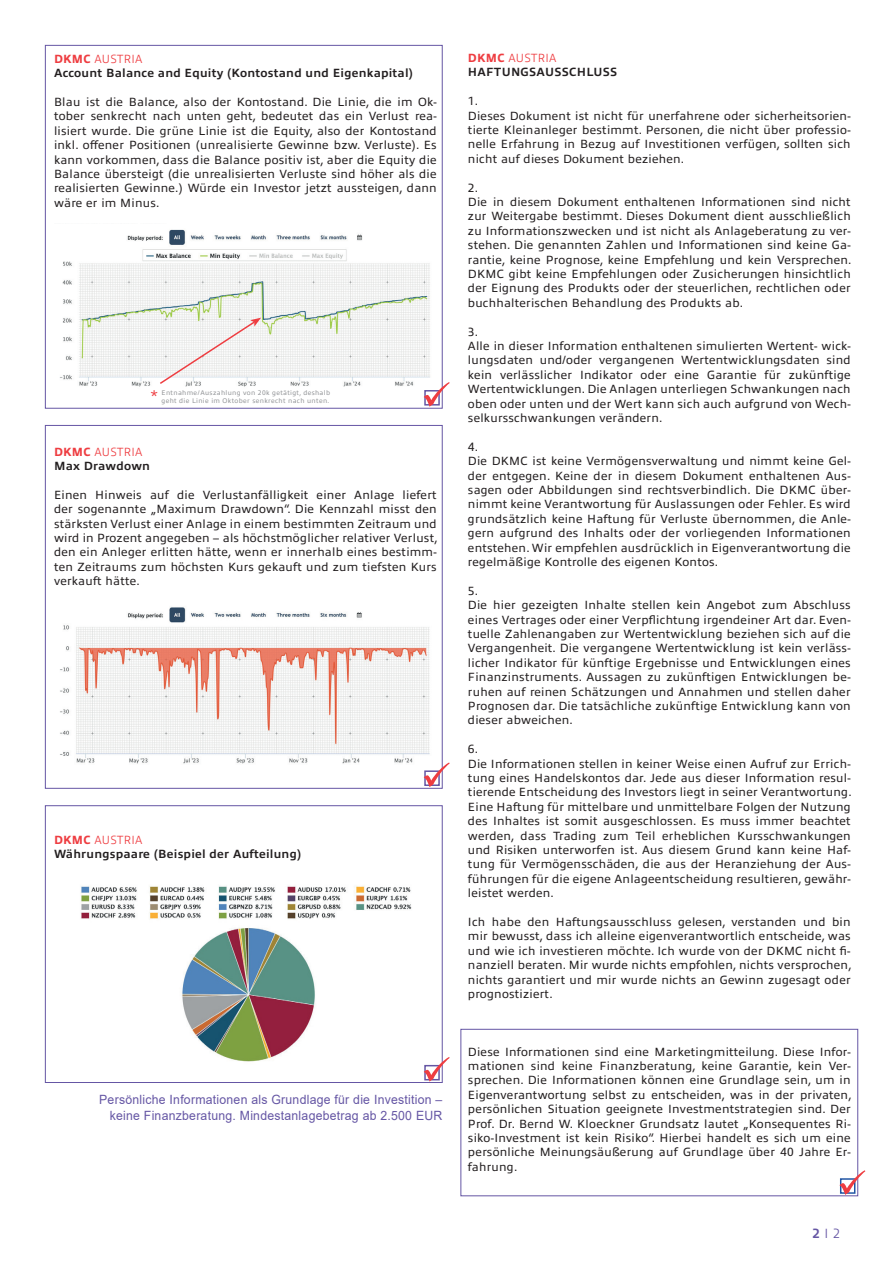
<style>
.page{position:relative;width:893px;height:1263px;background:#fff}
.page>*{position:absolute;margin:0;border:0;box-sizing:border-box;transform-origin:0 0}
.t1{font:15px "Allumi Std";color:#ee3d41}
.t2{font:300 13.5px "Allumi Std";color:#6556a4;scale:.96 1}
.t3{font:12.75px/15.3px "Arial";letter-spacing:.02em;color:#6556a4;text-align:right;scale:.96 1}
.t4{font:12px/14.4px "Allumi Std";letter-spacing:.02em;color:#231f20}
.t5{font:700 12px/14.4px "Allumi Std";letter-spacing:.02em;color:#231f20}
.t6{font:6.75px/8.1px "Allumi Std";letter-spacing:.05em;color:#939598}
.s1{font-weight:800;color:#ee3d41}
.s2{font-weight:300;color:#ee3d41}
.s3{font-weight:700}
</style>
<div class="page">
<img style="left:60px;top:229px;width:370px;height:158px">
<img style="left:60px;top:607px;width:370px;height:157px">
<img style="left:81px;top:886px;width:331px;height:176px">
<svg style="left:158px;top:318px;width:103px;height:67px"></svg>
<div style="left:45px;top:425px;width:397px;height:363px;border:1px solid #6556a4"></div>
<div style="left:45px;top:45px;width:397px;height:363px;border:1px solid #6556a4"></div>
<div style="left:45px;top:805px;width:397px;height:278px;border:1px solid #6556a4"></div>
<svg style="left:424px;top:1057px;width:26px;height:24px"></svg>
<svg style="left:424px;top:762px;width:26px;height:25px"></svg>
<svg style="left:424px;top:382px;width:26px;height:25px"></svg>
<div style="left:461px;top:1029px;width:397px;height:167px;border:1px solid #6556a4"></div>
<svg style="left:839px;top:1170px;width:26px;height:25px"></svg>
<p class="t5" style="left:54px;top:52px;width:361px"><span class="s1">DKMC</span> <span class="s2">AUSTRIA<br></span>Account Balance and Equity (Kontostand und Eigenkapital)</p>
<p class="t4" style="left:54px;top:95px;width:384px;text-align:justify">Blau ist die Balance, also der Kontostand. Die Linie, die im Ok&shy;tober senkrecht nach unten geht, bedeutet das ein Verlust rea&shy;lisiert wurde. Die grüne Linie ist die Equity, also der Kontostand inkl. offener Positionen (unrealisierte Gewinne bzw. Verluste). Es kann vorkommen, dass die Balance positiv ist, aber die Equity die Balance übersteigt (die unrealisierten Verluste sind höher als die realisierten Gewinne.) Würde ein Investor jetzt aussteigen, dann wäre er im Minus.</p>
<p class="t6" style="left:162px;top:389px;width:170px">Entnahme/Auszahlung von 20k getätigt, deshalb geht die Linie im Oktober senkrecht nach unten.</p>
<p class="t1" style="left:151px;top:388px;width:9px">*</p>
<p class="t5" style="left:54px;top:444px;width:98px"><span class="s1">DKMC</span> <span class="s2">AUSTRIA<br></span>Max Drawdown</p>
<p class="t4" style="left:54px;top:488px;width:385px;text-align:justify">Einen Hinweis auf die Verlustanfälligkeit einer Anlage liefert der sogenannte „Maximum Drawdown“. Die Kennzahl misst den stärksten Verlust einer Anlage in einem bestimmten Zeitraum und wird in Prozent angegeben – als höchstmöglicher relativer Verlust, den ein Anleger erlitten hätte, wenn er innerhalb eines bestimm&shy;ten Zeitraums zum höchsten Kurs gekauft und zum tiefsten Kurs verkauft hätte.</p>
<p class="t5" style="left:54px;top:833px;width:249px"><span class="s1">DKMC</span> <span class="s2">AUSTRIA<br></span>Währungspaare (Beispiel der Aufteilung)</p>
<p class="t3" style="left:99px;top:1092px;width:359px">Persönliche Informationen als Grundlage für die Investition – keine Finanzberatung. Mindestanlagebetrag ab 2.500 EUR</p>
<p class="t5" style="left:468px;top:51px;width:151px"><span class="s1">DKMC</span> <span class="s2">AUSTRIA<br></span>HAFTUNGSAUSSCHLUSS</p>
<p class="t4" style="left:468px;top:94px;width:384px">1.<br>Dieses Dokument ist nicht für unerfahrene oder sicherheitsorien&shy;tierte Kleinanleger bestimmt. Personen, die nicht über professio&shy;nelle Erfahrung in Bezug auf Investitionen verfügen, sollten sich nicht auf dieses Dokument beziehen.</p>
<p class="t4" style="left:468px;top:180px;width:385px">2.<br>Die in diesem Dokument enthaltenen Informationen sind nicht zur Weitergabe bestimmt. Dieses Dokument dient ausschließlich zu Informationszwecken und ist nicht als Anlageberatung zu ver&shy;stehen. Die genannten Zahlen und Informationen sind keine Ga&shy;rantie, keine Prognose, keine Empfehlung und kein Versprechen.<br>DKMC gibt keine Empfehlungen oder Zusicherungen hinsichtlich der Eignung des Produkts oder der steuerlichen, rechtlichen oder buchhalterischen Behandlung des Produkts ab.</p>
<p class="t4" style="left:468px;top:324px;width:384px">3.<br>Alle in dieser Information enthaltenen simulierten Wertent- wick&shy;lungsdaten und/oder vergangenen Wertentwicklungsdaten sind kein verlässlicher Indikator oder eine Garantie fü r zukü nftige Wertentwicklungen. Die Anlagen unterliegen Schwankungen nach oben oder unten und der Wert kann sich auch aufgrund von Wech&shy;selkursschwankungen verä ndern.</p>
<p class="t4" style="left:468px;top:440px;width:384px">4.<br>Die DKMC ist keine Vermögensverwaltung und nimmt keine Gel&shy;der entgegen. Keine der in diesem Dokument enthaltenen Aus&shy;sagen oder Abbildungen sind rechtsverbindlich. Die DKMC über&shy;nimmt keine Verantwortung für Auslassungen oder Fehler. Es wird grundsätzlich keine Haftung für Verluste übernommen, die Anle&shy;gern aufgrund des Inhalts oder der vorliegenden Informationen entstehen. Wir empfehlen ausdrücklich in Eigenverantwortung die regelmäßige Kontrolle des eigenen Kontos.</p>
<p class="t4" style="left:468px;top:584px;width:384px">5.<br>Die hier gezeigten Inhalte stellen kein Angebot zum Abschluss eines Vertrages oder einer Verpflichtung irgendeiner Art dar. Even&shy;tuelle Zahlenangaben zur Wertentwicklung beziehen sich auf die Vergangenheit. Die vergangene Wertentwicklung ist kein verläss&shy;licher Indikator für künftige Ergebnisse und Entwicklungen eines Finanzinstruments. Aussagen zu zukünftigen Entwicklungen be&shy;ruhen auf reinen Schätzungen und Annahmen und stellen daher Prognosen dar. Die tatsächliche zukünftige Entwicklung kann von dieser abweichen.</p>
<p class="t4" style="left:468px;top:742px;width:385px">6.<br>Die Informationen stellen in keiner Weise einen Aufruf zur Errich&shy;tung eines Handelskontos dar. Jede aus dieser Information resul&shy;tierende Entscheidung des Investors liegt in seiner Verantwortung.<br>Eine Haftung für mittelbare und unmittelbare Folgen der Nutzung des Inhaltes ist somit ausgeschlossen. Es muss immer beachtet werden, dass Trading zum Teil erheblichen Kursschwankungen und Risiken unterworfen ist. Aus diesem Grund kann keine Haf&shy;tung für Vermögensschäden, die aus der Heranziehung der Aus&shy;führungen für die eigene Anlageentscheidung resultieren, gewähr&shy;leistet werden.</p>
<p class="t4" style="left:468px;top:915px;width:385px;text-align:justify">Ich habe den Haftungsausschluss gelesen, verstanden und bin mir bewusst, dass ich alleine eigenverantwortlich entscheide, was und wie ich investieren möchte. Ich wurde von der DKMC nicht fi&shy;nanziell beraten. Mir wurde nichts empfohlen, nichts versprochen, nichts garantiert und mir wurde nichts an Gewinn zugesagt oder prognostiziert.</p>
<p class="t4" style="left:468px;top:1044px;width:385px;text-align:justify">Diese Informationen sind eine Marketingmitteilung. Diese Infor&shy;mationen sind keine Finanzberatung, keine Garantie, kein Ver&shy;sprechen. Die Informationen können eine Grundlage sein, um in Eigenverantwortung selbst zu entscheiden, was in der privaten, persönlichen Situation geeignete Investmentstrategien sind. Der Prof. Dr. Bernd W. Kloeckner Grundsatz lautet „Konsequentes Ri&shy;siko-Investment ist kein Risiko“. Hierbei handelt es sich um eine persönliche Meinungsäußerung auf Grundlage über 40 Jahre Er&shy;fahrung.</p>
<p class="t2" style="left:813px;top:1226px;width:30px"><span class="s3">2</span> I 2</p>
</div>
